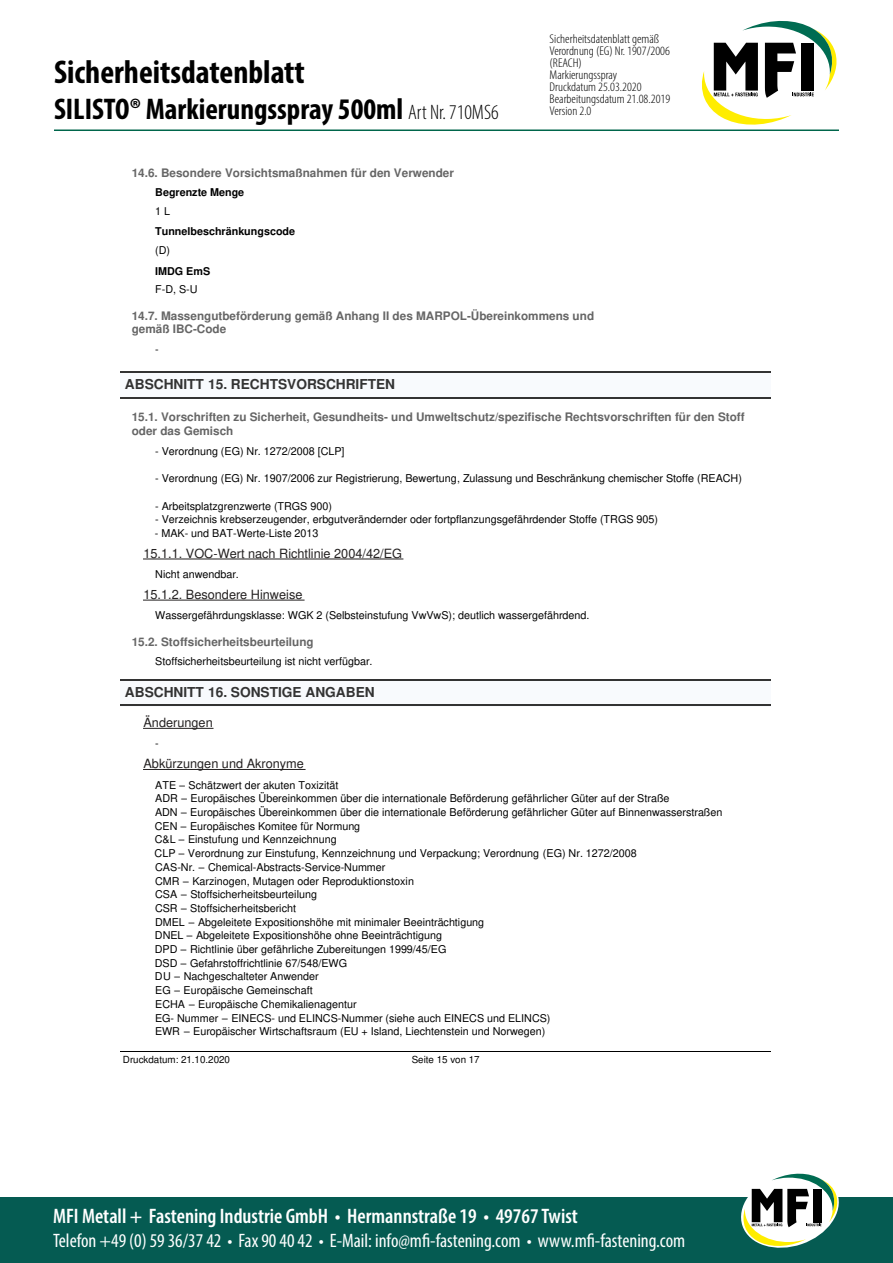
<style>
.page{position:relative;width:893px;height:1263px;background:#fff}
.page>*{position:absolute;margin:0;border:0;box-sizing:border-box;transform-origin:0 0}
.t1{font:700 condensed 33px "Myriad Pro";color:#000}
.t2{font:700 condensed 30px "Myriad Pro";color:#000}
.t3{font:600 condensed 21px "Myriad Pro";color:#fff}
.t4{font:condensed 19.5px "Myriad Pro";color:#fff}
.t5{font:700 13.65px "Nimbus Sans";color:#333}
.t6{font:300 condensed 12.75px/12px "Myriad Pro";color:#000;scale:1.06 1}
.t7{font:12.75px "Nimbus Sans";color:#232020}
.t8{font:700 11.7px/13.6px "Nimbus Sans";color:#666}
.t9{font:10.8px/13.6px "Nimbus Sans";color:#000}
.t10{font:700 10.8px "Nimbus Sans";color:#000}
.t11{font:9.75px "Nimbus Sans";color:#000}
.s1{font-weight:300;font-size:21px}
.s2{font-family:"DejaVu Sans"}
</style>
<div class="page">
<hr style="left:54px;top:129px;width:785px;height:2px;background:#00664b">
<svg style="left:702px;top:20px;width:135px;height:105px"></svg>
<div style="left:0;top:1197px;width:893px;height:66px;background:#055b52"></div>
<svg style="left:741px;top:1173px;width:98px;height:75px"></svg>
<div style="left:120px;top:371px;width:651px;height:28px;background:#f8fafd"></div>
<hr style="left:120px;top:371px;width:651px;height:2px;background:#333">
<hr style="left:120px;top:397px;width:651px;height:2px;background:#333">
<div style="left:120px;top:679px;width:651px;height:27px;background:#f8fafd"></div>
<hr style="left:120px;top:679px;width:651px;height:2px;background:#333">
<hr style="left:120px;top:704px;width:651px;height:2px;background:#333">
<hr style="left:144px;top:558px;width:259px;height:1px;background:#232020">
<hr style="left:144px;top:600px;width:160px;height:1px;background:#232020">
<hr style="left:144px;top:728px;width:69px;height:1px;background:#232020">
<hr style="left:144px;top:769px;width:161px;height:1px;background:#232020">
<hr style="left:120px;top:1051px;width:651px;height:1px;background:#000">
<h1 class="t1" style="left:54px;top:51px;width:252px">Sicherheitsdatenblatt</h1>
<h2 class="t2" style="left:54px;top:90px;width:446px">SILISTO® Markierungsspray 500ml <span class="s1">Art Nr. 710MS6</span></h2>
<p class="t6" style="left:550px;top:33px;width:115px">Sicherheitsdatenblatt gemäß<br>Verordnung (EG) Nr. 1907/2006 (REACH)<br>Markierungsspray<br>Druckdatum 25.03.2020<br>Bearbeitungsdatum 21.08.2019<br>Version 2.0</p>
<p class="t8" style="left:132px;top:166px;width:324px">14.6. Besondere Vorsichtsmaßnahmen für den Verwender</p>
<p class="t10" style="left:155px;top:186px;width:91px">Begrenzte Menge</p>
<p class="t9" style="left:155px;top:204px;width:16px">1 L</p>
<p class="t10" style="left:155px;top:225px;width:141px">Tunnelbeschränkungscode</p>
<p class="t9" style="left:155px;top:243px;width:16px">(D)</p>
<p class="t10" style="left:155px;top:265px;width:56px">IMDG EmS</p>
<p class="t9" style="left:155px;top:282px;width:44px">F-D, S-U</p>
<p class="t8" style="left:132px;top:309px;width:464px">14.7. Massengutbeförderung gemäß Anhang II des MARPOL-Übereinkommens und gemäß IBC-Code</p>
<p class="t9" style="left:155px;top:342px;width:5px">-</p>
<p class="t5" style="left:125px;top:377px;width:272px">ABSCHNITT 15. RECHTSVORSCHRIFTEN</p>
<p class="t8" style="left:132px;top:410px;width:614px">15.1. Vorschriften zu Sicherheit, Gesundheits- und Umweltschutz/spezifische Rechtsvorschriften für den Stoff oder das Gemisch</p>
<p class="t9" style="left:155px;top:444px;width:191px">- Verordnung (EG) Nr. 1272/2008 [CLP]</p>
<p class="t9" style="left:155px;top:471px;width:588px">- Verordnung (EG) Nr. 1907/2006 zur Registrierung, Bewertung, Zulassung und Beschränkung chemischer Stoffe (REACH)</p>
<p class="t9" style="left:155px;top:499px;width:178px">- Arbeitsplatzgrenzwerte (TRGS 900)</p>
<p class="t9" style="left:155px;top:512px;width:504px">- Verzeichnis krebserzeugender, erbgutverändernder oder fortpflanzungsgefährdender Stoffe (TRGS 905)</p>
<p class="t9" style="left:155px;top:526px;width:165px">- MAK- und BAT-Werte-Liste 2013</p>
<p class="t7" style="left:144px;top:545px;width:260px">15.1.1. VOC-Wert nach Richtlinie 2004/42/EG</p>
<p class="t9" style="left:155px;top:567px;width:85px">Nicht anwendbar.</p>
<p class="t7" style="left:144px;top:587px;width:160px">15.1.2. Besondere Hinweise</p>
<p class="t9" style="left:155px;top:608px;width:436px">Wassergefährdungsklasse: WGK 2 (Selbsteinstufung VwVwS); deutlich wassergefährdend.</p>
<p class="t8" style="left:132px;top:635px;width:183px">15.2. Stoffsicherheitsbeurteilung</p>
<p class="t9" style="left:155px;top:654px;width:219px">Stoffsicherheitsbeurteilung ist nicht verfügbar.</p>
<p class="t5" style="left:125px;top:684px;width:251px">ABSCHNITT 16. SONSTIGE ANGABEN</p>
<p class="t7" style="left:144px;top:715px;width:71px">Änderungen</p>
<p class="t9" style="left:155px;top:737px;width:5px">-</p>
<p class="t7" style="left:144px;top:756px;width:162px">Abkürzungen und Akronyme</p>
<p class="t9" style="left:155px;top:778px;width:569px">ATE <span class="s2">‒</span> Schätzwert der akuten Toxizität<br>ADR <span class="s2">‒</span> Europäisches Übereinkommen über die internationale Beförderung gefährlicher Güter auf der Straße<br>ADN <span class="s2">‒</span> Europäisches Übereinkommen über die internationale Beförderung gefährlicher Güter auf Binnenwasserstraßen CEN <span class="s2">‒</span> Europäisches Komitee für Normung<br>C&amp;L <span class="s2">‒</span> Einstufung und Kennzeichnung<br>CLP <span class="s2">‒</span> Verordnung zur Einstufung, Kennzeichnung und Verpackung; Verordnung (EG) Nr. 1272/2008<br>CAS-Nr. <span class="s2">‒</span> Chemical-Abstracts-Service-Nummer<br>CMR <span class="s2">‒</span> Karzinogen, Mutagen oder Reproduktionstoxin<br>CSA <span class="s2">‒</span> Stoffsicherheitsbeurteilung<br>CSR <span class="s2">‒</span> Stoffsicherheitsbericht<br>DMEL <span class="s2">‒</span> Abgeleitete Expositionshöhe mit minimaler Beeinträchtigung<br>DNEL <span class="s2">‒</span> Abgeleitete Expositionshöhe ohne Beeinträchtigung<br>DPD <span class="s2">‒</span> Richtlinie über gefährliche Zubereitungen 1999/45/EG<br>DSD <span class="s2">‒</span> Gefahrstoffrichtlinie 67/548/EWG<br>DU <span class="s2">‒</span> Nachgeschalteter Anwender<br>EG <span class="s2">‒</span> Europäische Gemeinschaft<br>ECHA <span class="s2">‒</span> Europäische Chemikalienagentur<br>EG- Nummer <span class="s2">‒</span> EINECS- und ELINCS-Nummer (siehe auch EINECS und ELINCS)<br>EWR <span class="s2">‒</span> Europäischer Wirtschaftsraum (EU + Island, Liechtenstein und Norwegen)</p>
<p class="t11" style="left:123px;top:1054px;width:109px">Druckdatum: 21.10.2020</p>
<p class="t11" style="left:412px;top:1054px;width:69px">Seite 15 von 17</p>
<h3 class="t3" style="left:53px;top:1203px;width:526px">MFI Metall + Fastening Industrie GmbH • Hermannstraße 19 • 49767 Twist</h3>
<h3 class="t4" style="left:53px;top:1228px;width:634px">Telefon +49 (0) 59 36/37 42 • Fax 90 40 42 • E-Mail: info@mfi-fastening.com • www.mfi-fastening.com</h3>
</div>
